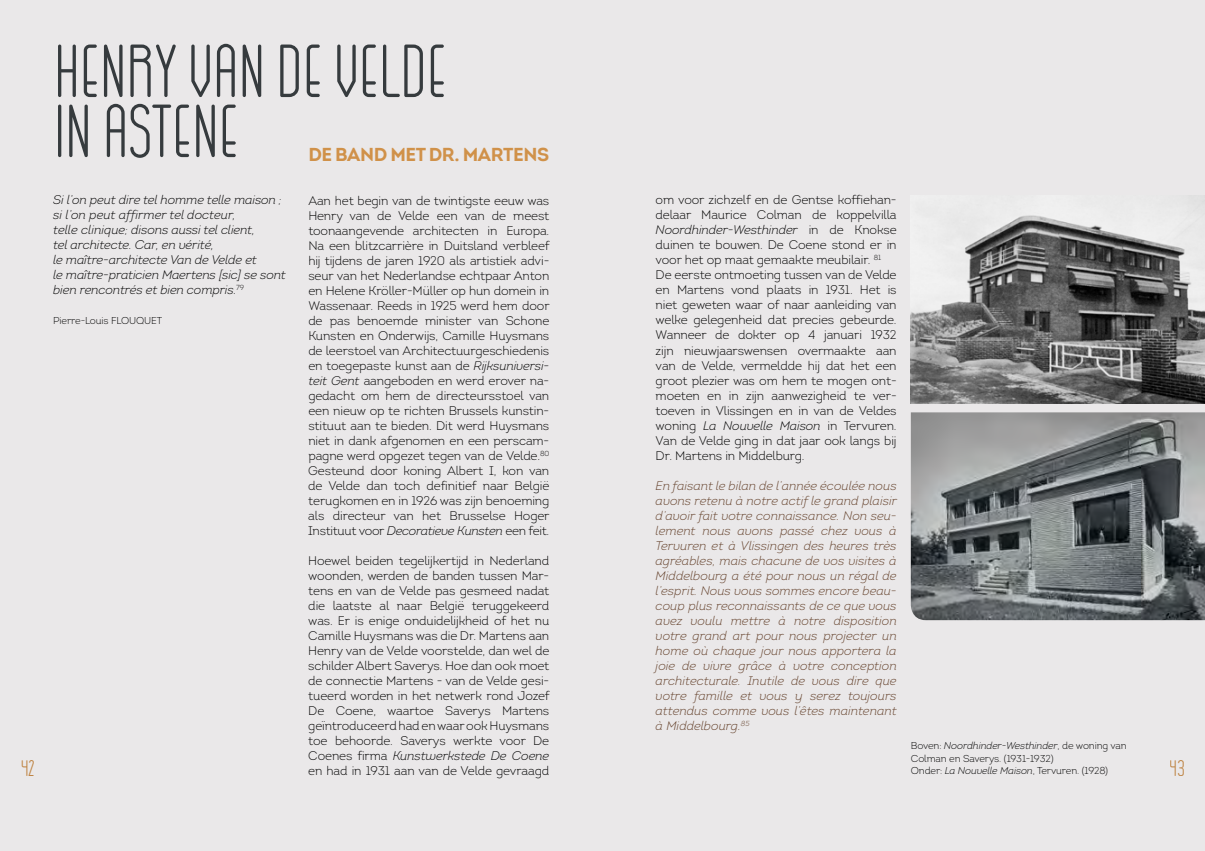
<style>
.page{position:relative;width:1205px;height:851px;background:#fff}
.page>*{position:absolute;margin:0;border:0;box-sizing:border-box;transform-origin:0 0}
.t1{font:75px/60px "GOGOIA";letter-spacing:-.025em;color:#363b3e}
.t2{font:22.5px "GOGOIA";color:#d09149}
.t3{font:700 18.75px "Intro";letter-spacing:-.02em;color:#d09149}
.t4{font:300 12.5px/15px "Intro";letter-spacing:-.01em;color:#000;text-align:justify}
.t5{font:italic 300 12.5px/15px "Intro";color:#64412b;text-align:justify}
.t6{font:italic 300 12.5px/15px "Intro";letter-spacing:-.01em;color:#000}
.t7{font:300 10px/12.5px "Intro";letter-spacing:-.01em;color:#000}
.s1{font-style:italic}
</style>
<div class="page">
<div style="left:0;top:0;width:1205px;height:850px;background:#eae8e9"></div>
<img style="left:911px;top:195px;width:294px;height:208px">
<img style="left:911px;top:412px;width:294px;height:208px">
<h1 class="t1" style="left:53px;top:42px;width:396px">HENRY VAN DE VELDE<br>IN ASTENE</h1>
<p class="t6" style="left:53px;top:192px;width:234px">Si l’on peut dire tel homme telle maison ; si l’on peut affirmer tel docteur,<br>telle clinique; disons aussi tel client,<br>tel architecte. Car, en vérité,<br>le maître-architecte Van de Velde et<br>le maître-praticien Maertens [sic] se sont bien rencontrés et bien compris.<sup>79</sup></p>
<p class="t7" style="left:53px;top:315px;width:111px">Pierre-Louis FLOUQUET</p>
<h3 class="t3" style="left:308px;top:143px;width:242px">DE BAND MET DR. MARTENS</h3>
<p class="t4" style="left:308px;top:193px;width:243px">Aan het begin van de twintigste eeuw was Henry van de Velde een van de meest toonaangevende architecten in Europa.<br>Na een blitzcarrière in Duitsland verbleef hij tijdens de jaren 1920 als artistiek advi&shy;seur van het Nederlandse echtpaar Anton en Helene Kröller-Müller op hun domein in Wassenaar. Reeds in 1925 werd hem door de pas benoemde minister van Schone Kunsten en Onderwijs, Camille Huysmans de leerstoel van Architectuurgeschiedenis en toegepaste kunst aan de <span class="s1">Rijksuniversi&shy;teit Gent</span> aangeboden en werd erover na&shy;gedacht om hem de directeursstoel van een nieuw op te richten Brussels kunstin&shy;stituut aan te bieden. Dit werd Huysmans niet in dank afgenomen en een perscam&shy;pagne werd opgezet tegen van de Velde.<sup>80<br></sup>Gesteund door koning Albert I, kon van de Velde dan toch definitief naar België terugkomen en in 1926 was zijn benoeming als directeur van het Brusselse Hoger Instituut voor <span class="s1">Decoratieve Kunsten</span> een feit.</p>
<p class="t4" style="left:308px;top:553px;width:243px">Hoewel beiden tegelijkertijd in Nederland woonden, werden de banden tussen Mar&shy;tens en van de Velde pas gesmeed nadat die laatste al naar België teruggekeerd was. Er is enige onduidelijkheid of het nu Camille Huysmans was die Dr. Martens aan Henry van de Velde voorstelde, dan wel de schilder Albert Saverys. Hoe dan ook moet de connectie Martens - van de Velde gesi&shy;tueerd worden in het netwerk rond Jozef De Coene, waartoe Saverys Martens geïntroduceerd had en waar ook Huysmans toe behoorde. Saverys werkte voor De Coenes firma <span class="s1">Kunstwerkstede De Coene </span>en had in 1931 aan van de Velde gevraagd</p>
<p class="t4" style="left:656px;top:192px;width:242px;text-align:left">om voor zichzelf en de Gentse koffiehan&shy;delaar Maurice Colman de koppelvilla <span class="s1">Noordhinder-Westhinder</span> in de Knokse duinen te bouwen. De Coene stond er in voor het op maat gemaakte meubilair. <sup>81<br></sup>De eerste ontmoeting tussen van de Velde en Martens vond plaats in 1931. Het is niet geweten waar of naar aanleiding van welke gelegenheid dat precies gebeurde.<br>Wanneer de dokter op 4 januari 1932 zijn nieuwjaarswensen overmaakte aan van de Velde, vermeldde hij dat het een groot plezier was om hem te mogen ont&shy;moeten en in zijn aanwezigheid te ver&shy;toeven in Vlissingen en in van de Veldes woning <span class="s1">La Nouvelle Maison</span> in Tervuren.<br>Van de Velde ging in dat jaar ook langs bij Dr. Martens in Middelburg.</p>
<p class="t5" style="left:656px;top:477px;width:243px">En faisant le bilan de l’année écoulée nous avons retenu à notre actif le grand plaisir d’avoir fait votre connaissance. Non seu&shy;lement nous avons passé chez vous à Tervuren et à Vlissingen des heures très agréables, mais chacune de vos visites à Middelbourg a été pour nous un régal de l’esprit. Nous vous sommes encore beau&shy;coup plus reconnaissants de ce que vous avez voulu mettre à notre disposition votre grand art pour nous projecter un home où chaque jour nous apportera la joie de vivre grâce à votre conception architecturale. Inutile de vous dire que votre famille et vous y serez toujours attendus comme vous l’êtes maintenant à Middelbourg.<sup>85</sup></p>
<p class="t7" style="left:911px;top:739px;width:217px">Boven: <span class="s1">Noordhinder-Westhinder</span>, de woning van<br>Colman en Saverys. (1931-1932)<br>Onder: <span class="s1">La Nouvelle Maison</span>, Tervuren. (1928)</p>
<h2 class="t2" style="left:20px;top:756px;width:16px">42</h2>
<h2 class="t2" style="left:1169px;top:756px;width:16px">43</h2>
</div>
